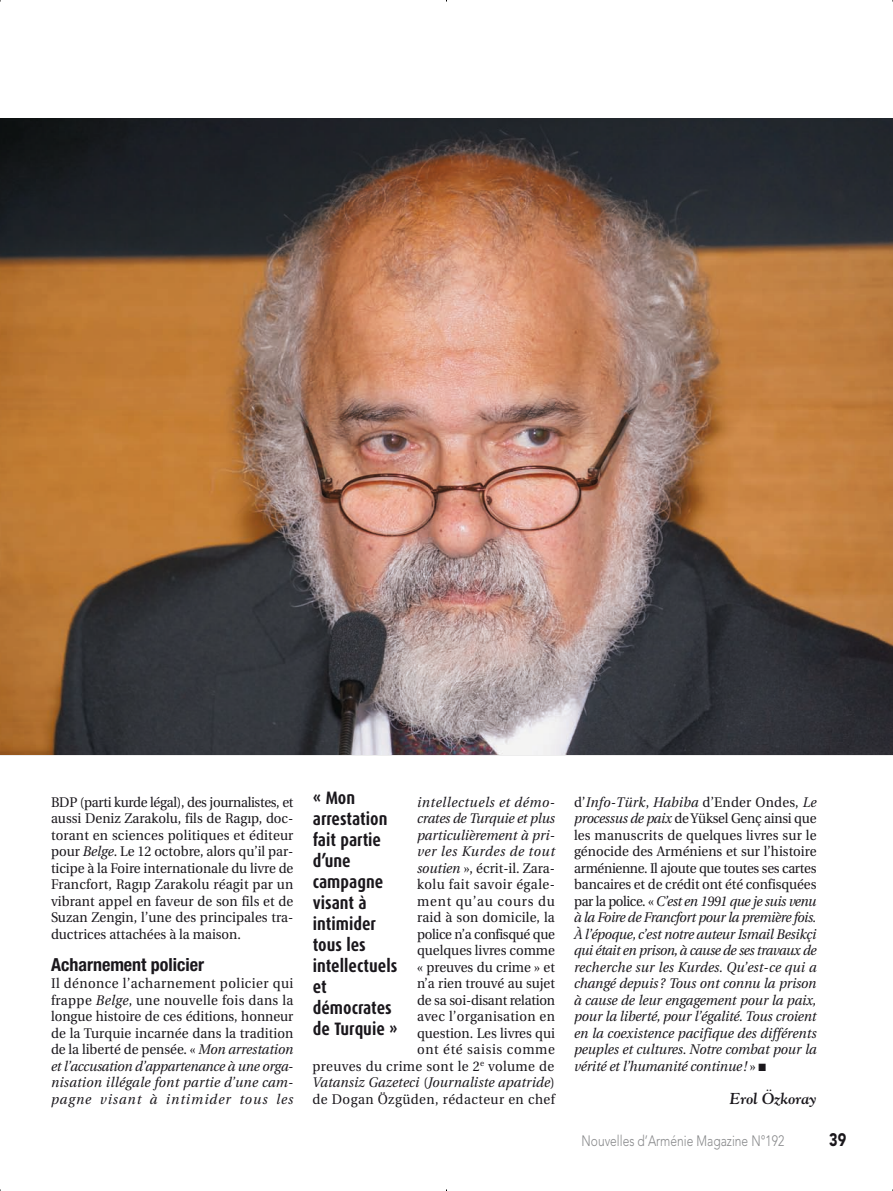
<style>
.page{position:relative;width:893px;height:1191px;background:#fff}
.page>*{position:absolute;margin:0;border:0;box-sizing:border-box;transform-origin:0 0}
.t1{font:700 18px/21px "Dax Condensed";color:#1a171c}
.t2{font:700 condensed 18px "Helvetica Neue";color:#1a171c}
.t3{font:900 18px "Avenir";color:#1a171c;scale:.8 1}
.t4{font:italic 700 15.75px "Goudy";color:#1a171c}
.t5{font:300 15px "Avenir";color:#87888a;scale:.8 1}
.t6{font:13.95px/16.5px "Utopia";letter-spacing:.005em;color:#1a171c;text-align:justify;scale:.95 1}
.t7{font:italic 13.95px/16.5px "Utopia";letter-spacing:-.005em;color:#1a171c;text-align:justify;scale:.95 1}
.s1{font-style:italic}
.s2{font-style:normal}
</style>
<div class="page">
<img style="left:0;top:119px;width:893px;height:635px">
<p class="t6" style="left:51px;top:795px;width:257px">BDP (parti kurde légal), des journalistes, et aussi Deniz Zarakolu, fils de Ragıp, doc&shy;torant en sciences politiques et éditeur pour <span class="s1">Belge</span>. Le 12 octobre, alors qu’il par&shy;ticipe à la Foire internationale du livre de Francfort, Ragıp Zarakolu réagit par un vibrant appel en faveur de son fils et de Suzan Zengin, l’une des principales tra&shy;ductrices attachées à la maison.</p>
<p class="t2" style="left:51px;top:958px;width:155px">Acharnement policier</p>
<p class="t6" style="left:51px;top:976px;width:257px">Il dénonce l’acharnement policier qui frappe <span class="s1">Belge</span>, une nouvelle fois dans la longue histoire de ces éditions, honneur de la Turquie incarnée dans la tradition de la liberté de pensée. « <span class="s1">Mon arrestation et l’accusation d’appartenance à une orga&shy;nisation illégale font partie d’une cam&shy;pagne visant à intimider tous les</span></p>
<p class="t1" style="left:313px;top:788px;width:86px">« Mon arrestation fait partie d’une campagne visant à intimider tous les intellectuels et démocrates de Turquie »</p>
<p class="t6" style="left:313px;top:795px;width:257px;text-align:right"><span class="s1">intellectuels et démo-<br>crates de Turquie et plus<br>particulièrement à pri-<br>ver les Kurdes de tout<br>soutien</span> », écrit-il. Zara-<br>kolu fait savoir égale-<br>ment qu’au cours du<br>raid à son domicile, la<br>police n’a confisqué que<br>quelques livres comme<br>« preuves du crime » et<br>n’a rien trouvé au sujet<br>de sa soi-disant relation<br>avec l’organisation en<br>question. Les livres qui<br>ont été saisis comme<br>preuves du crime sont le 2<sup>e</sup> volume de<br><span class="s1">Vatansiz Gazeteci</span> (<span class="s1">Journaliste apatride</span>) de Dogan Özgüden, rédacteur en chef</p>
<p class="t7" style="left:574px;top:794px;width:257px"><span class="s2">d’</span>Info-Türk<span class="s2">,</span> Habiba <span class="s2">d’Ender Ondes,</span> Le processus de paix <span class="s2">de Yüksel Genç ainsi que les manuscrits de quelques livres sur le génocide des Arméniens et sur l’histoire arménienne. Il ajoute que toutes ses cartes bancaires et de crédit ont été confisquées par la police. «</span> C’est en 1991 que je suis venu à la Foire de Francfort pour la première fois.<br>À l’époque, c’est notre auteur Ismail Besikçi qui était en prison, à cause de ses travaux de recherche sur les Kurdes. Qu’est-ce qui a changé depuis ? Tous ont connu la prison à cause de leur engagement pour la paix, pour la liberté, pour l’égalité. Tous croient en la coexistence pacifique des différents peuples et cultures. Notre combat pour la vérité et l’humanité continue ! <span class="s2">»</span> ■</p>
<p class="t4" style="left:730px;top:1092px;width:88px">Erol Özkoray</p>
<p class="t5" style="left:582px;top:1134px;width:255px">Nouvelles d’Arménie Magazine N°192</p>
<p class="t3" style="left:829px;top:1132px;width:23px">39</p>
</div>
